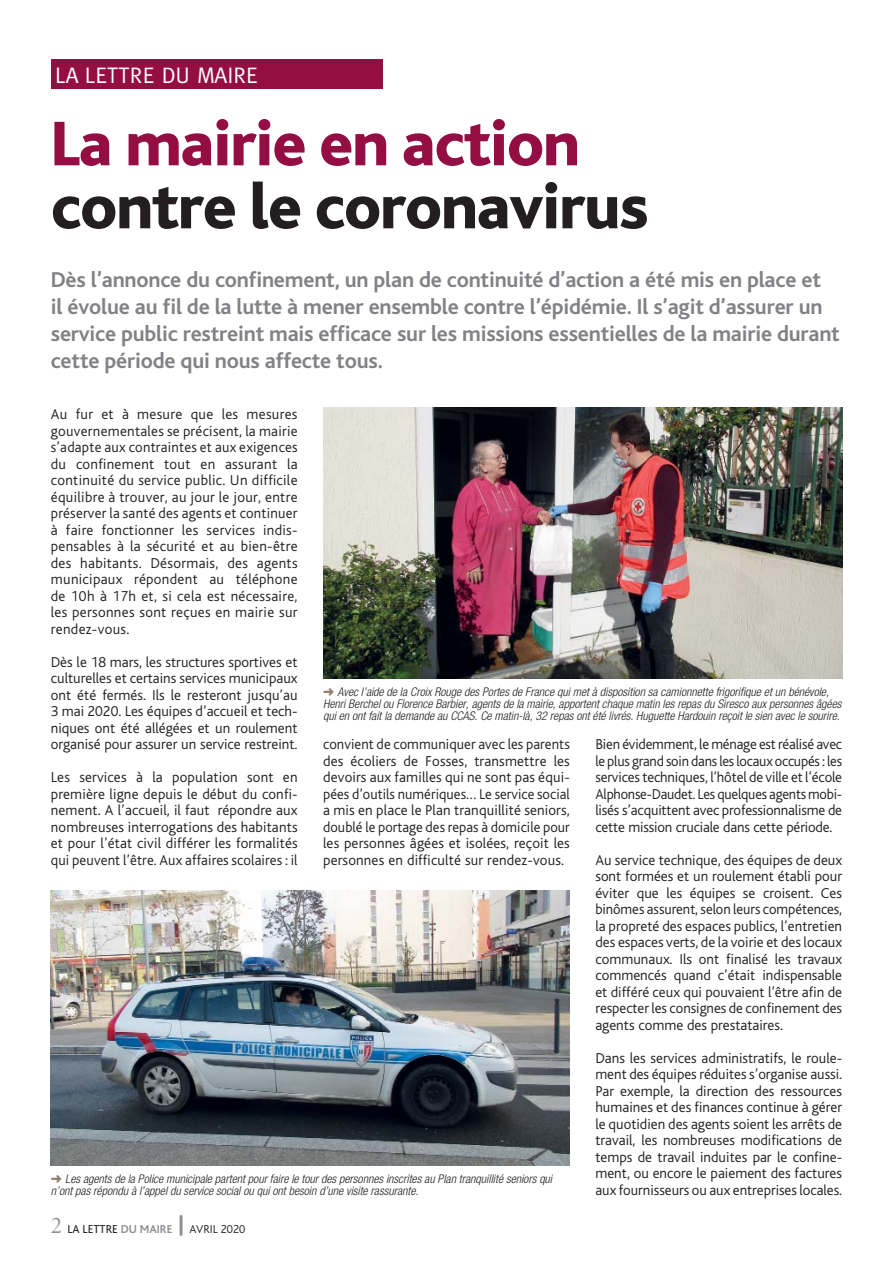
<style>
.page{position:relative;width:893px;height:1263px;background:#fff}
.page>*{position:absolute;margin:0;border:0;box-sizing:border-box;transform-origin:0 0}
.t1{font:800 66px "Bliss";letter-spacing:-.02em;color:#231f20}
.t2{font:800 66px "Bliss";letter-spacing:-.02em;color:#950e43}
.t3{font:700 22.5px/27px "Bliss";letter-spacing:-.01em;color:#808285}
.t4{font:22.5px "Meta";color:#fff}
.t5{font:300 15px/16.5px "Bliss";color:#231f20;text-align:justify}
.t6{font:italic 300 condensed 12px/12px "Helvetica Neue";color:#231f20}
.t7{font:12px "Bliss";color:#231f20}
.t8{font:300 12px "Bliss";color:#231f20}
.s1{color:#8e8171}
.s2{font-family:"Minion Display";font-size:24px;color:#928f94}
.s3{font-weight:700;color:#928f94}
</style>
<div class="page">
<div style="left:51px;top:60px;width:331px;height:29px;background:#950e43"></div>
<hr style="left:179px;top:1216px;width:3px;height:18px;background:#928f94">
<img style="left:323px;top:408px;width:519px;height:271px">
<img style="left:51px;top:891px;width:519px;height:274px">
<h2 class="t4" style="left:55px;top:67px;width:204px">LA LETTRE DU MAIRE</h2>
<h1 class="t2" style="left:51px;top:119px;width:530px">La mairie en action</h1>
<h1 class="t1" style="left:51px;top:182px;width:599px">contre le coronavirus</h1>
<p class="t3" style="left:51px;top:269px;width:790px">Dès l’annonce du confinement, un plan de continuité d’action a été mis en place et<br>il évolue au fil de la lutte à mener ensemble contre l’épidémie. Il s’agit d’assurer un service public restreint mais efficace sur les missions essentielles de la mairie durant cette période qui nous affecte tous.</p>
<p class="t5" style="left:51px;top:407px;width:248px">Au fur et à mesure que les mesures gouvernementales se précisent, la mairie s’adapte aux contraintes et aux exigences du confinement tout en assurant la continuité du service public. Un difficile équilibre à trouver, au jour le jour, entre préserver la santé des agents et continuer à faire fonctionner les services indis&shy;pensables à la sécurité et au bien-être des habitants. Désormais, des agents municipaux répondent au téléphone de 10h à 17h et, si cela est nécessaire, les personnes sont reçues en mairie sur rendez-vous.</p>
<p class="t5" style="left:51px;top:654px;width:248px">Dès le 18 mars, les structures sportives et culturelles et certains services municipaux ont été fermés. Ils le resteront jusqu’au 3 mai 2020. Les équipes d’accueil et tech&shy;niques ont été allégées et un roulement organisé pour assurer un service restreint.</p>
<p class="t5" style="left:51px;top:770px;width:248px">Les services à la population sont en première ligne depuis le début du confi&shy;nement. A l’accueil, il faut répondre aux nombreuses interrogations des habitants et pour l’état civil différer les formalités qui peuvent l’être. Aux affaires scolaires : il</p>
<p class="t6" style="left:323px;top:687px;width:520px"><span class="s1">➜</span> Avec l’aide de la Croix Rouge des Portes de France qui met à disposition sa camionnette frigorifique et un bénévole,<br>Henri Berchel ou Florence Barbier, agents de la mairie, apportent chaque matin les repas du Siresco aux personnes âgées qui en ont fait la demande au CCAS. Ce matin-là, 32 repas ont été livrés. Huguette Hardouin reçoit le sien avec le sourire.</p>
<p class="t5" style="left:323px;top:737px;width:248px">convient de communiquer avec les parents des écoliers de Fosses, transmettre les devoirs aux familles qui ne sont pas équi&shy;pées d’outils numériques… Le service social a mis en place le Plan tranquillité seniors, doublé le portage des repas à domicile pour les personnes âgées et isolées, reçoit les personnes en difficulté sur rendez-vous.</p>
<p class="t5" style="left:595px;top:737px;width:248px">Bien évidemment, le ménage est réalisé avec le plus grand soin dans les locaux occupés : les services techniques, l’hôtel de ville et l’école Alphonse-Daudet. Les quelques agents mobi&shy;lisés s’acquittent avec professionnalisme de cette mission cruciale dans cette période.</p>
<p class="t5" style="left:595px;top:852px;width:248px">Au service technique, des équipes de deux sont formées et un roulement établi pour éviter que les équipes se croisent. Ces binômes assurent, selon leurs compétences, la propreté des espaces publics, l’entretien des espaces verts, de la voirie et des locaux communaux. Ils ont finalisé les travaux commencés quand c’était indispensable et différé ceux qui pouvaient l’être afin de respecter les consignes de confinement des agents comme des prestataires.</p>
<p class="t5" style="left:595px;top:1050px;width:248px">Dans les services administratifs, le roule&shy;ment des équipes réduites s’organise aussi.<br>Par exemple, la direction des ressources humaines et des finances continue à gérer le quotidien des agents soient les arrêts de travail, les nombreuses modifications de temps de travail induites par le confine&shy;ment, ou encore le paiement des factures aux fournisseurs ou aux entreprises locales.</p>
<p class="t6" style="left:51px;top:1174px;width:503px"><span class="s1">➜</span> Les agents de la Police municipale partent pour faire le tour des personnes inscrites au Plan tranquillité seniors qui n’ont pas répondu à l’appel du service social ou qui ont besoin d’une visite rassurante.</p>
<p class="t7" style="left:51px;top:1224px;width:123px"><span class="s2">2</span> LA LETTRE <span class="s3">DU MAIRE</span></p>
<p class="t8" style="left:190px;top:1223px;width:57px">AVRIL 2020</p>
</div>
